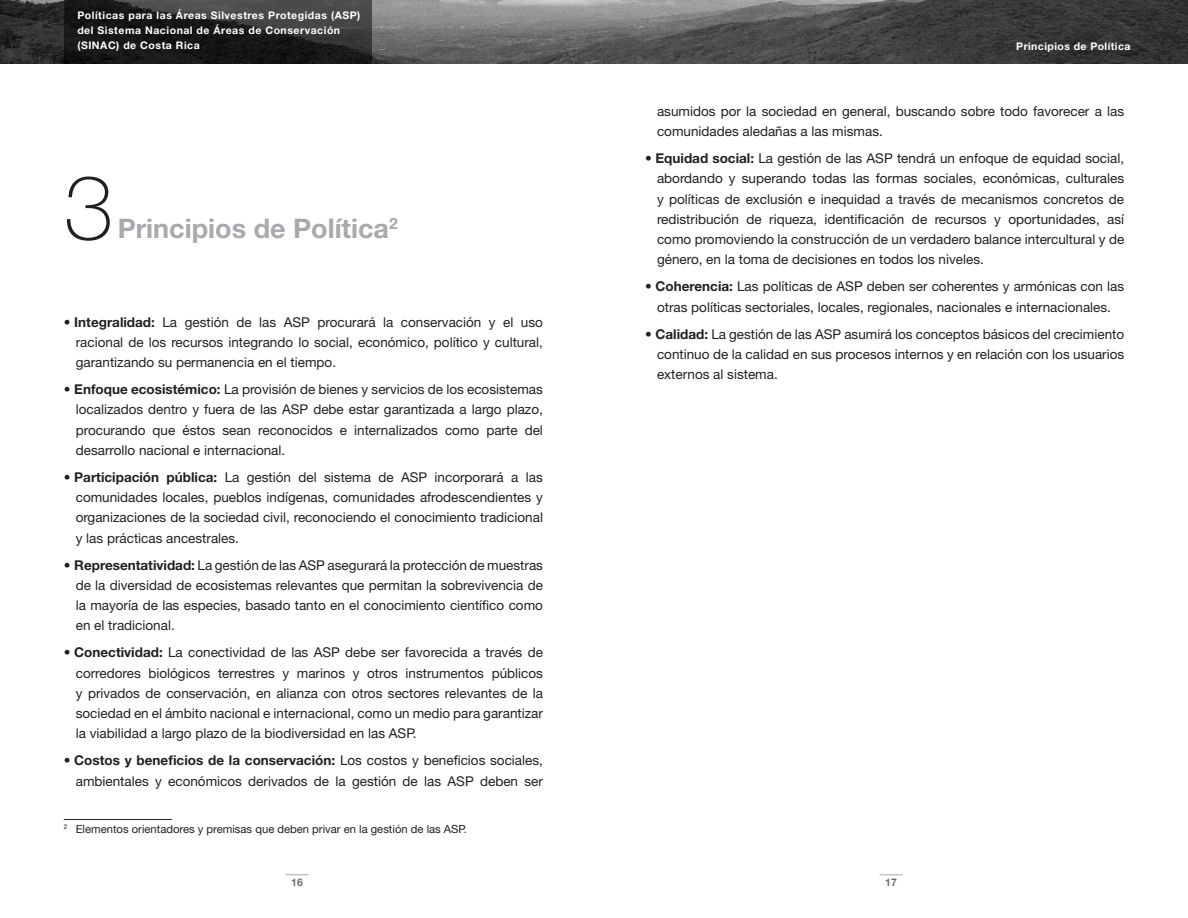
<style>
.page{position:relative;width:1188px;height:918px;background:#fff}
.page>*{position:absolute;margin:0;border:0;box-sizing:border-box;transform-origin:0 0}
.titulo{font:100 90px "Helvetica Neue LT Std";color:#231f20}
.titulo-2{font:700 27px "Helvetica Neue LT Std";color:#a8a9ad}
.tabulado_dot{font:13.5px/20.2px "Helvetica Neue LT Std";color:#231f20;text-align:justify}
.pie_de_pagina{font:13.5px/20.2px "Helvetica Neue LT Std";color:#231f20}
.pie_de_pagina-2{font:11.25px "Helvetica Neue LT Std";color:#231f20}
.tabulado{font:700 10.5px/15px "Helvetica Neue LT Std";letter-spacing:.05em;color:#fff}
.t1{font:700 10.5px "Helvetica Neue LT Std";color:#6c6d70}
.s1{font-weight:700}
</style>
<div class="page">
<img style="left:0;top:0;width:1188px;height:64px">
<svg style="left:286px;top:874px;width:22px;height:1px"></svg>
<svg style="left:880px;top:874px;width:22px;height:1px"></svg>
<svg style="left:64px;top:0;width:308px;height:64px;background:#262727"></svg>
<hr style="left:64px;top:819px;width:108px;height:1px;background:#231f20">
<p class="tabulado" style="left:77px;top:8px;width:285px">Políticas para las Áreas Silvestres Protegidas (ASP) del Sistema Nacional de Áreas de Conservación (SINAC) de Costa Rica</p>
<p class="titulo" style="left:64px;top:156px;width:52px">3</p>
<p class="titulo-2" style="left:118px;top:212px;width:282px">Principios de Política<sup>2</sup></p>
<p class="tabulado_dot" style="left:76px;top:311px;width:469px;text-indent:-12px">• <span class="s1">Integralidad:</span> La gestión de las ASP procurará la conservación y el uso racional de los recursos integrando lo social, económico, político y cultural, garantizando su permanencia en el tiempo.</p>
<p class="tabulado_dot" style="left:76px;top:379px;width:469px;text-indent:-12px">• <span class="s1">Enfoque ecosistémico:</span> La provisión de bienes y servicios de los ecosistemas localizados dentro y fuera de las ASP debe estar garantizada a largo plazo, procurando que éstos sean reconocidos e internalizados como parte del desarrollo nacional e internacional.</p>
<p class="tabulado_dot" style="left:76px;top:467px;width:469px;text-indent:-12px">• <span class="s1">Participación pública:</span> La gestión del sistema de ASP incorporará a las comunidades locales, pueblos indígenas, comunidades afrodescendientes y organizaciones de la sociedad civil, reconociendo el conocimiento tradicional y las prácticas ancestrales.</p>
<p class="tabulado_dot" style="left:76px;top:554px;width:469px;text-indent:-12px">• <span class="s1">Representatividad:</span> La gestión de las ASP asegurará la protección de muestras de la diversidad de ecosistemas relevantes que permitan la sobrevivencia de la mayoría de las especies, basado tanto en el conocimiento científico como en el tradicional.</p>
<p class="tabulado_dot" style="left:76px;top:642px;width:469px;text-indent:-12px">• <span class="s1">Conectividad:</span> La conectividad de las ASP debe ser favorecida a través de corredores biológicos terrestres y marinos y otros instrumentos públicos y privados de conservación, en alianza con otros sectores relevantes de la sociedad en el ámbito nacional e internacional, como un medio para garantizar la viabilidad a largo plazo de la biodiversidad en las ASP.</p>
<p class="tabulado_dot" style="left:64px;top:750px;width:481px;text-align:right">• <span class="s1">Costos y beneficios de la conservación:</span> Los costos y beneficios sociales, ambientales y económicos derivados de la gestión de las ASP deben ser</p>
<p class="pie_de_pagina-2" style="left:64px;top:822px;width:405px"><sup>2</sup> Elementos orientadores y premisas que deben privar en la gestión de las ASP.</p>
<p class="tabulado" style="left:1016px;top:38px;width:116px">Principios de Política</p>
<p class="pie_de_pagina" style="left:657px;top:101px;width:469px">asumidos por la sociedad en general, buscando sobre todo favorecer a las comunidades aledañas a las mismas.</p>
<p class="tabulado_dot" style="left:657px;top:148px;width:469px;text-indent:-12px">• <span class="s1">Equidad social:</span> La gestión de las ASP tendrá un enfoque de equidad social, abordando y superando todas las formas sociales, económicas, culturales y políticas de exclusión e inequidad a través de mecanismos concretos de redistribución de riqueza, identificación de recursos y oportunidades, así como promoviendo la construcción de un verdadero balance intercultural y de género, en la toma de decisiones en todos los niveles.</p>
<p class="tabulado_dot" style="left:645px;top:276px;width:481px;text-align:center">• <span class="s1">Coherencia:</span> Las políticas de ASP deben ser coherentes y armónicas con las otras políticas sectoriales, locales, regionales, nacionales e internacionales.</p>
<p class="tabulado_dot" style="left:657px;top:324px;width:469px;text-indent:-12px">• <span class="s1">Calidad:</span> La gestión de las ASP asumirá los conceptos básicos del crecimiento continuo de la calidad en sus procesos internos y en relación con los usuarios externos al sistema.</p>
<p class="t1" style="left:291px;top:876px;width:13px">16</p>
<p class="t1" style="left:885px;top:876px;width:13px">17</p>
</div>
